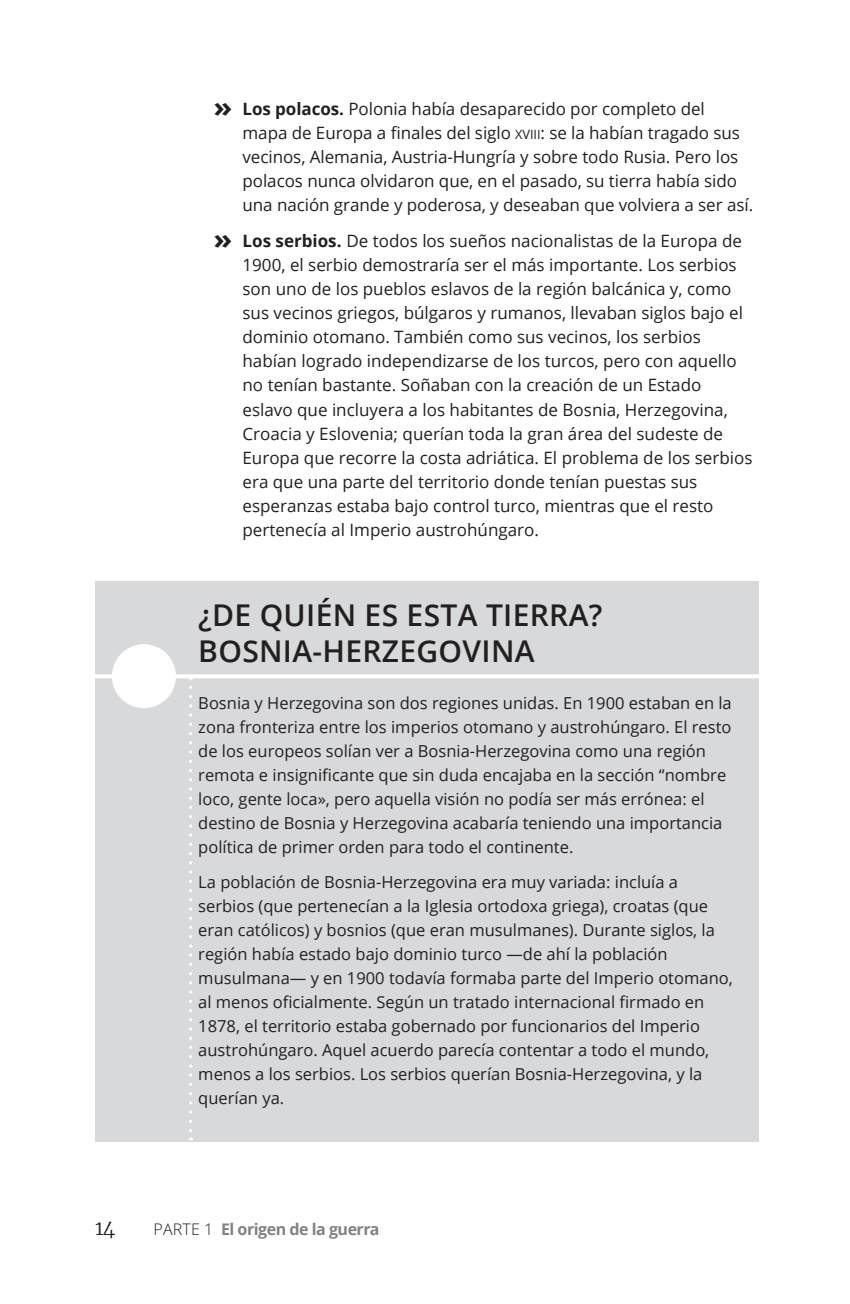
<style>
.page{position:relative;width:850px;height:1304px;background:#fff}
.page>*{position:absolute;margin:0;border:0;box-sizing:border-box;transform-origin:0 0}
.t1{font:600 30px/36px "Open Sans";letter-spacing:.01em;color:#231f20}
.t2{font:20px "Merriweather Light EB";color:#231f20}
.t3{font:17px/24px "Open Sans";color:#231f20}
.t4{font:16.4px/24px "Open Sans";color:#231f20}
.t5{font:16px "Open Sans Bold EB";letter-spacing:-.03em;color:#808285}
.s1{font-family:"Open Sans Bold EB";font-size:28px}
.s2{font-family:"Open Sans Bold EB"}
.s3{font-size:12.8px}
.s4{font-family:"Open Sans";font-weight:300;color:#231f20}
</style>
<div class="page">
<div style="left:95px;top:581px;width:663px;height:560px;background:#d8d9db"></div>
<svg style="left:95px;top:674px;width:664px;height:4px;background:#fbfbfb"></svg>
<div style="left:112px;top:644px;width:64px;height:64px;background:#fff;border:2px solid #fff;border-radius:50%"></div>
<svg style="left:189px;top:687px;width:3px;height:453px"></svg>
<p class="t3" style="left:242px;top:97px;width:512px;text-indent:-29px"><span class="s1">»</span> <span class="s2">Los polacos.</span> Polonia había desaparecido por completo del mapa de Europa a finales del siglo <span class="s3">xviii</span>: se la habían tragado sus vecinos, Alemania, Austria-Hungría y sobre todo Rusia. Pero los polacos nunca olvidaron que, en el pasado, su tierra había sido una nación grande y poderosa, y deseaban que volviera a ser así.</p>
<p class="t3" style="left:242px;top:229px;width:511px;text-indent:-29px"><span class="s1">»</span> <span class="s2">Los serbios.</span> De todos los sueños nacionalistas de la Europa de 1900, el serbio demostraría ser el más importante. Los serbios son uno de los pueblos eslavos de la región balcánica y, como sus vecinos griegos, búlgaros y rumanos, llevaban siglos bajo el dominio otomano. También como sus vecinos, los serbios habían logrado independizarse de los turcos, pero con aquello no tenían bastante. Soñaban con la creación de un Estado eslavo que incluyera a los habitantes de Bosnia, Herzegovina, Croacia y Eslovenia; querían toda la gran área del sudeste de Europa que recorre la costa adriática. El problema de los serbios era que una parte del territorio donde tenían puestas sus esperanzas estaba bajo control turco, mientras que el resto pertenecía al Imperio austrohúngaro.</p>
<h1 class="t1" style="left:198px;top:596px;width:405px">¿DE QUIÉN ES ESTA TIERRA?<br>BOSNIA-HERZEGOVINA</h1>
<p class="t4" style="left:198px;top:690px;width:535px">Bosnia y Herzegovina son dos regiones unidas. En 1900 estaban en la zona fronteriza entre los imperios otomano y austrohúngaro. El resto de los europeos solían ver a Bosnia-Herzegovina como una región remota e insignificante que sin duda encajaba en la sección “nombre loco, gente loca», pero aquella visión no podía ser más errónea: el destino de Bosnia y Herzegovina acabaría teniendo una importancia política de primer orden para todo el continente.</p>
<p class="t4" style="left:198px;top:869px;width:536px">La población de Bosnia-Herzegovina era muy variada: incluía a serbios (que pertenecían a la Iglesia ortodoxa griega), croatas (que eran católicos) y bosnios (que eran musulmanes). Durante siglos, la región había estado bajo dominio turco —de ahí la población musulmana— y en 1900 todavía formaba parte del Imperio otomano, al menos oficialmente. Según un tratado internacional firmado en 1878, el territorio estaba gobernado por funcionarios del Imperio austrohúngaro. Aquel acuerdo parecía contentar a todo el mundo, menos a los serbios. Los serbios querían Bosnia-Herzegovina, y la querían ya.</p>
<p class="t2" style="left:95px;top:1215px;width:22px">14</p>
<p class="t5" style="left:153px;top:1218px;width:227px"><span class="s4">PARTE 1</span> El origen de la guerra</p>
</div>
